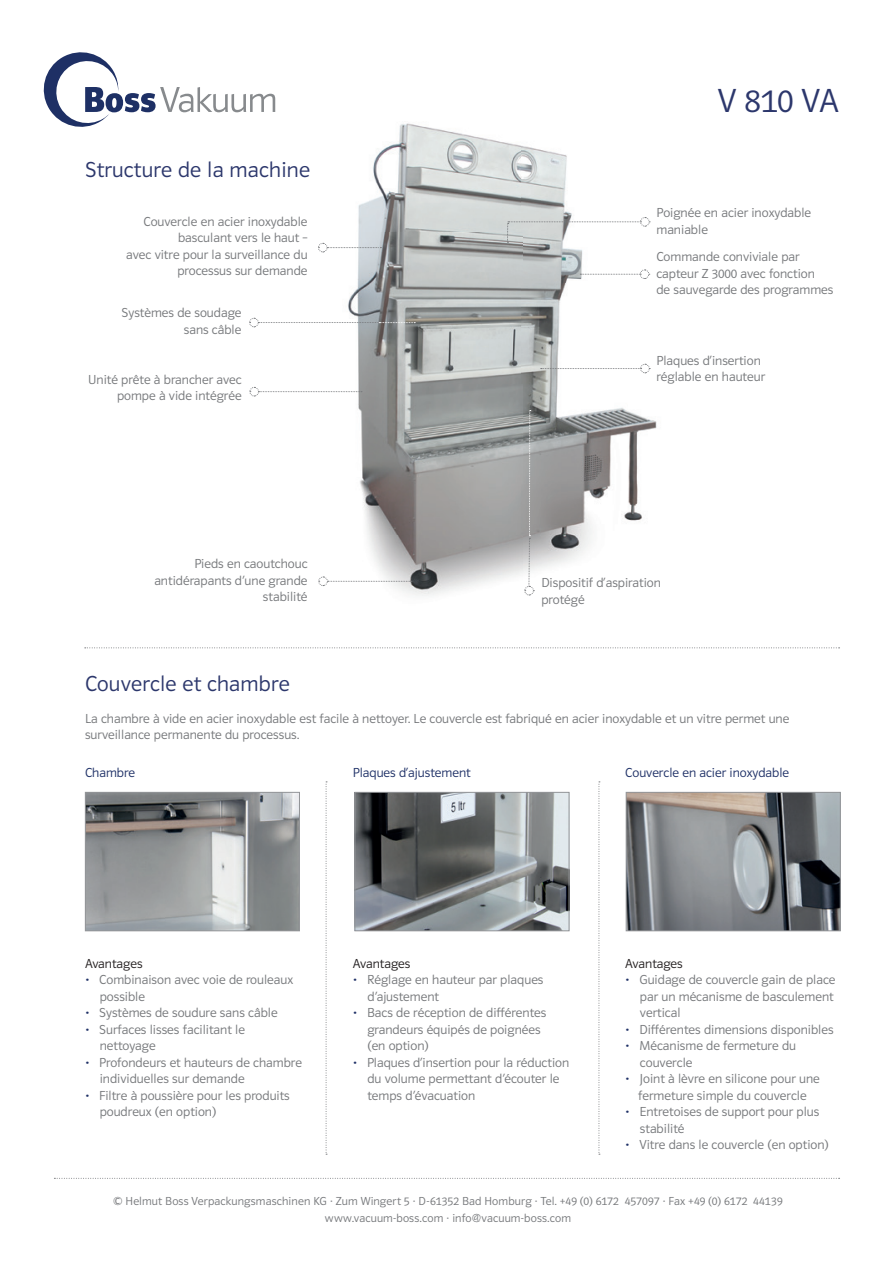
<style>
.page{position:relative;width:893px;height:1263px;background:#fff}
.page>*{position:absolute;margin:0;border:0;box-sizing:border-box;transform-origin:0 0}
.t1{font:34.5px "Polo 11 Leicht";color:#2c376c}
.t2{font:22.5px "Polo 11 Leicht";letter-spacing:.01em;color:#2c376c}
.t3{font:13.5px/16.5px "Polo 11 Leicht";color:#76787b}
.t4{font:13.5px "Polo 11 Leicht";color:#1e3066}
.t5{font:13.5px "Polo 11 Leicht";color:#231f20}
.t6{font:12px/16.5px "Polo 11 Leicht";letter-spacing:.01em;color:#76787b;text-align:center}
.s1{color:#1e3066}
</style>
<div class="page">
<img style="left:323px;top:123px;width:334px;height:473px">
<svg style="left:85px;top:647px;width:755px;height:1px"></svg>
<svg style="left:326px;top:781px;width:1px;height:374px"></svg>
<svg style="left:599px;top:781px;width:1px;height:374px"></svg>
<svg style="left:54px;top:1178px;width:786px;height:1px"></svg>
<svg style="left:44px;top:52px;width:231px;height:75px"></svg>
<svg style="left:507px;top:217px;width:143px;height:26px"></svg>
<svg style="left:541px;top:363px;width:109px;height:11px"></svg>
<svg style="left:580px;top:269px;width:70px;height:10px"></svg>
<svg style="left:249px;top:387px;width:113px;height:10px"></svg>
<svg style="left:318px;top:576px;width:94px;height:10px"></svg>
<svg style="left:249px;top:317px;width:166px;height:11px"></svg>
<img style="left:87px;top:794px;width:211px;height:135px">
<div style="left:85px;top:792px;width:215px;height:139px;border:1px solid #939598"></div>
<img style="left:628px;top:794px;width:211px;height:135px">
<div style="left:626px;top:792px;width:215px;height:139px;border:1px solid #939598"></div>
<svg style="left:524px;top:410px;width:10px;height:186px;background:#b1b2b2"></svg>
<svg style="left:318px;top:243px;width:63px;height:10px"></svg>
<img style="left:357px;top:794px;width:210px;height:135px">
<div style="left:355px;top:792px;width:214px;height:139px;border:1px solid #939598"></div>
<h2 class="t2" style="left:85px;top:158px;width:227px">Structure de la machine</h2>
<p class="t3" style="left:126px;top:213px;width:183px;text-align:right">Couvercle en acier inoxydable basculant vers le haut –<br>avec vitre pour la surveillance du processus sur demande</p>
<p class="t3" style="left:122px;top:305px;width:121px;text-align:right">Systèmes de soudage sans câble</p>
<p class="t3" style="left:88px;top:371px;width:155px;text-align:right">Unité prête à brancher avec pompe à vide intégrée</p>
<p class="t3" style="left:154px;top:555px;width:155px;text-align:right">Pieds en caoutchouc antidérapants d’une grande stabilité</p>
<h2 class="t2" style="left:85px;top:671px;width:206px">Couvercle et chambre</h2>
<h1 class="t1" style="left:718px;top:82px;width:122px">V 810 VA</h1>
<p class="t3" style="left:656px;top:205px;width:156px">Poignée en acier inoxydable maniable</p>
<p class="t3" style="left:656px;top:249px;width:178px">Commande conviviale par capteur Z 3000 avec fonction<br>de sauvegarde des programmes</p>
<p class="t3" style="left:656px;top:352px;width:110px">Plaques d‘insertion réglable en hauteur</p>
<p class="t3" style="left:541px;top:575px;width:121px">Dispositif d‘aspiration protégé</p>
<p class="t3" style="left:85px;top:710px;width:706px">La chambre à vide en acier inoxydable est facile à nettoyer. Le couvercle est fabriqué en acier inoxydable et un vitre permet une surveillance permanente du processus.</p>
<p class="t4" style="left:85px;top:765px;width:52px">Chambre</p>
<p class="t4" style="left:625px;top:765px;width:165px">Couvercle en acier inoxydable</p>
<p class="t4" style="left:353px;top:765px;width:119px">Plaques d‘ajustement</p>
<p class="t5" style="left:85px;top:956px;width:59px">Avantages</p>
<p class="t3" style="left:100px;top:971px;width:195px;text-indent:-15px"><span class="s1">•</span> Combinaison avec voie de rouleaux possible</p>
<p class="t3" style="left:85px;top:1004px;width:194px"><span class="s1">•</span> Systèmes de soudure sans câble</p>
<p class="t3" style="left:100px;top:1021px;width:147px;text-indent:-15px"><span class="s1">•</span> Surfaces lisses facilitant le nettoyage</p>
<p class="t3" style="left:100px;top:1054px;width:204px;text-indent:-15px"><span class="s1">•</span> Profondeurs et hauteurs de chambre individuelles sur demande</p>
<p class="t3" style="left:100px;top:1087px;width:192px;text-indent:-15px"><span class="s1">•</span> Filtre à poussière pour les produits poudreux (en option)</p>
<p class="t5" style="left:353px;top:956px;width:59px">Avantages</p>
<p class="t3" style="left:367px;top:971px;width:178px;text-indent:-15px"><span class="s1">•</span> Réglage en hauteur par plaques d’ajustement</p>
<p class="t3" style="left:367px;top:1004px;width:181px;text-indent:-15px"><span class="s1">•</span> Bacs de réception de différentes grandeurs équipés de poignées (en option)</p>
<p class="t3" style="left:367px;top:1054px;width:203px;text-indent:-15px"><span class="s1">•</span> Plaques d‘insertion pour la réduction du volume permettant d’écouter le temps d’évacuation</p>
<p class="t5" style="left:625px;top:956px;width:59px">Avantages</p>
<p class="t3" style="left:640px;top:971px;width:197px;text-indent:-15px"><span class="s1">•</span> Guidage de couvercle gain de place par un mécanisme de basculement vertical</p>
<p class="t3" style="left:625px;top:1021px;width:210px"><span class="s1">•</span> Différentes dimensions disponibles</p>
<p class="t3" style="left:640px;top:1037px;width:158px;text-indent:-15px"><span class="s1">•</span> Mécanisme de fermeture du couvercle</p>
<p class="t3" style="left:625px;top:1070px;width:196px;text-align:center"><span class="s1">•</span> Joint à lèvre en silicone pour une fermeture simple du couvercle</p>
<p class="t3" style="left:640px;top:1103px;width:181px;text-indent:-15px"><span class="s1">•</span> Entretoises de support pour plus stabilité</p>
<p class="t3" style="left:625px;top:1136px;width:205px"><span class="s1">•</span> Vitre dans le couvercle (en option)</p>
<p class="t6" style="left:113px;top:1193px;width:671px">© Helmut Boss Verpackungsmaschinen KG · Zum Wingert 5 · D-61352 Bad Homburg · Tel. +49 (0) 6172 457097 · Fax +49 (0) 6172 44139 www.vacuum-boss.com · info@vacuum-boss.com</p>
</div>
